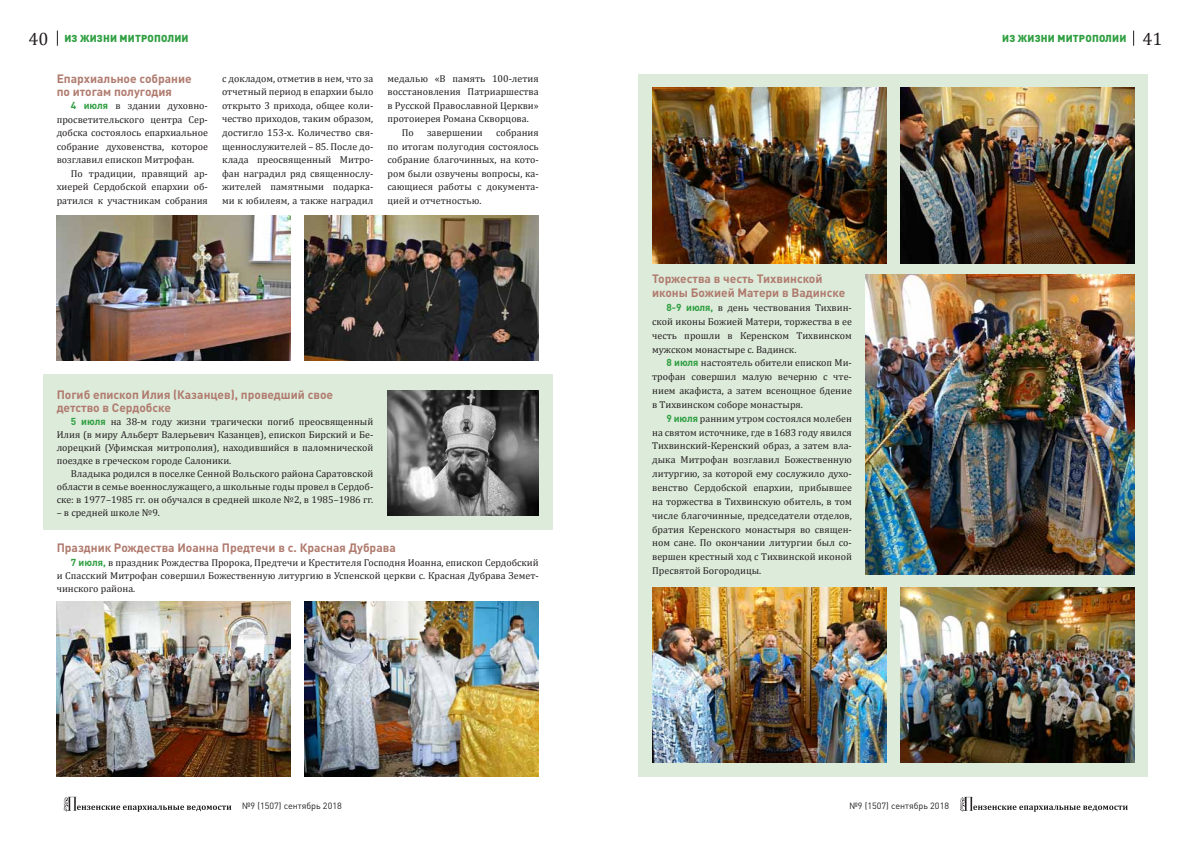
<style>
.page{position:relative;width:1191px;height:842px;background:#fff}
.page>*{position:absolute;margin:0;border:0;box-sizing:border-box;transform-origin:0 0}
.t1{font:18px "Cambria";color:#231f20}
.t2{font:700 12px/13.8px "DIN Pro";color:#b07b6e}
.t3{font:10px/13.9px "Cambria";color:#231f20;text-align:justify}
.t4{font:900 10px "DIN Pro";letter-spacing:.02em;color:#2f9f41}
.t5{font:9px "DIN Pro";color:#231f20}
.s1{font-family:"Cambria";font-weight:400;font-size:18px;color:#231f20}
.s2{font-family:"DIN Pro";font-weight:700;color:#2f9f41}
</style>
<div class="page">
<div style="left:43px;top:375px;width:510px;height:155px;background:#ddebda"></div>
<div style="left:638px;top:74px;width:510px;height:703px;background:#ddebda"></div>
<img style="left:305px;top:601px;width:234px;height:176px">
<img style="left:652px;top:88px;width:234px;height:175px">
<img style="left:900px;top:587px;width:234px;height:176px">
<img style="left:652px;top:587px;width:234px;height:176px">
<img style="left:866px;top:275px;width:268px;height:299px">
<img style="left:900px;top:88px;width:234px;height:175px">
<img style="left:57px;top:601px;width:234px;height:176px">
<img style="left:387px;top:390px;width:152px;height:126px">
<img style="left:305px;top:215px;width:234px;height:146px">
<img style="left:57px;top:215px;width:234px;height:146px">
<svg style="left:64px;top:797px;width:167px;height:15px"></svg>
<svg style="left:57px;top:31px;width:1px;height:15px"></svg>
<svg style="left:960px;top:797px;width:167px;height:15px"></svg>
<svg style="left:1133px;top:31px;width:1px;height:15px"></svg>
<h1 class="t1" style="left:28px;top:28px;width:21px">40</h1>
<p class="t4" style="left:64px;top:29px;width:126px">Из жизни митрополии</p>
<p class="t4" style="left:1002px;top:29px;width:162px">Из жизни митрополии <span class="s1">41</span></p>
<p class="t2" style="left:57px;top:70px;width:137px;line-height:13.4px">Епархиальное собрание по итогам полугодия</p>
<p class="t3" style="left:57px;top:99px;width:153px;line-height:13.5px;text-indent:14px"><span class="s2">4 июля</span> в здании духовно&shy;просветительского центра Сер&shy;добска состоялось епархиальное собрание духовенства, которое возглавил епископ Митрофан.</p>
<p class="t3" style="left:57px;top:167px;width:153px;line-height:13.5px;text-indent:14px">По традиции, правящий ар&shy;хиерей Сердобской епархии об&shy;ратился к участникам собрания</p>
<p class="t3" style="left:222px;top:72px;width:153px;line-height:13.6px">с докладом, отметив в нем, что за отчетный период в епархии было открыто 3 прихода, общее коли&shy;чество приходов, таким образом, достигло 153-х. Количество свя&shy;щеннослужителей – 85. После до&shy;клада преосвященный Митро&shy;фан наградил ряд священнослу&shy;жителей памятными подарка&shy;ми к юбилеям, а также наградил</p>
<p class="t3" style="left:387px;top:71px;width:153px">медалью «В память 100-летия</p>
<p class="t3" style="left:387px;top:85px;width:153px">восстановления Патриаршества</p>
<p class="t3" style="left:387px;top:98px;width:153px">в Русской Православной Церкви»</p>
<p class="t3" style="left:387px;top:112px;width:143px">протоиерея Романа Скворцова.</p>
<p class="t3" style="left:402px;top:126px;width:14px">По</p>
<p class="t3" style="left:427px;top:126px;width:57px">завершении</p>
<p class="t3" style="left:387px;top:126px;width:153px;line-height:13.6px;text-indent:109px">собрания по итогам полугодия состоялось собрание благочинных, на кото&shy;ром были озвучены вопросы, ка&shy;сающиеся работы с документа&shy;цией и отчетностью.</p>
<p class="t2" style="left:57px;top:386px;width:278px;line-height:13.3px">Погиб епископ Илия (Казанцев), проведший свое детство в Сердобске</p>
<p class="t3" style="left:57px;top:415px;width:318px;line-height:13px;text-indent:14px"><span class="s2">5 июля</span> на 38-м году жизни трагически погиб преосвященный Илия (в миру Альберт Валерьевич Казанцев), епископ Бирский и Бе&shy;лорецкий (Уфимская митрополия), находившийся в паломнической поездке в греческом городе Салоники.</p>
<p class="t3" style="left:57px;top:467px;width:318px;line-height:13px;text-indent:14px">Владыка родился в поселке Сенной Вольского района Саратовской области в семье военнослужащего, а школьные годы провел в Сердоб&shy;ске: в 1977–1985 гг. он обучался в средней школе №2, в 1985–1986 гг.</p>
<p class="t3" style="left:57px;top:506px;width:105px">– в средней школе №9.</p>
<p class="t2" style="left:57px;top:539px;width:340px">Праздник Рождества Иоанна Предтечи в с. Красная Дубрава</p>
<p class="t3" style="left:57px;top:555px;width:483px;line-height:13.4px;text-indent:14px"><span class="s2">7 июля,</span> в праздник Рождества Пророка, Предтечи и Крестителя Господня Иоанна, епископ Сердобский и Спасский Митрофан совершил Божественную литургию в Успенской церкви с. Красная Дубрава Земет&shy;чинского района.</p>
<p class="t2" style="left:652px;top:271px;width:195px">Торжества в честь Тихвинской иконы Божией Матери в Вадинске</p>
<p class="t3" style="left:652px;top:301px;width:201px;text-indent:14px"><span class="s2">8-9 июля,</span> в день чествования Тихвин&shy;ской иконы Божией Матери, торжества в ее честь прошли в Керенском Тихвинском мужском монастыре с. Вадинск.</p>
<p class="t3" style="left:652px;top:356px;width:201px;text-indent:14px"><span class="s2">8 июля</span> настоятель обители епископ Ми&shy;трофан совершил малую вечерню с чте&shy;нием акафиста, а затем всенощное бдение в Тихвинском соборе монастыря.</p>
<p class="t3" style="left:652px;top:411px;width:201px;text-indent:14px"><span class="s2">9 июля</span> ранним утром состоялся молебен на святом источнике, где в 1683 году явился Тихвинский-Керенский образ, а затем вла&shy;дыка Митрофан возглавил Божественную литургию, за которой ему сослужило духо&shy;венство Сердобской епархии, прибывшее на торжества в Тихвинскую обитель, в том числе благочинные, председатели отделов, братия Керенского монастыря во священ&shy;ном сане. По окончании литургии был со&shy;вершен крестный ход с Тихвинской иконой Пресвятой Богородицы.</p>
<p class="t5" style="left:242px;top:799px;width:101px">№9 (1507) сентябрь 2018</p>
<p class="t5" style="left:849px;top:799px;width:101px">№9 (1507) сентябрь 2018</p>
</div>
